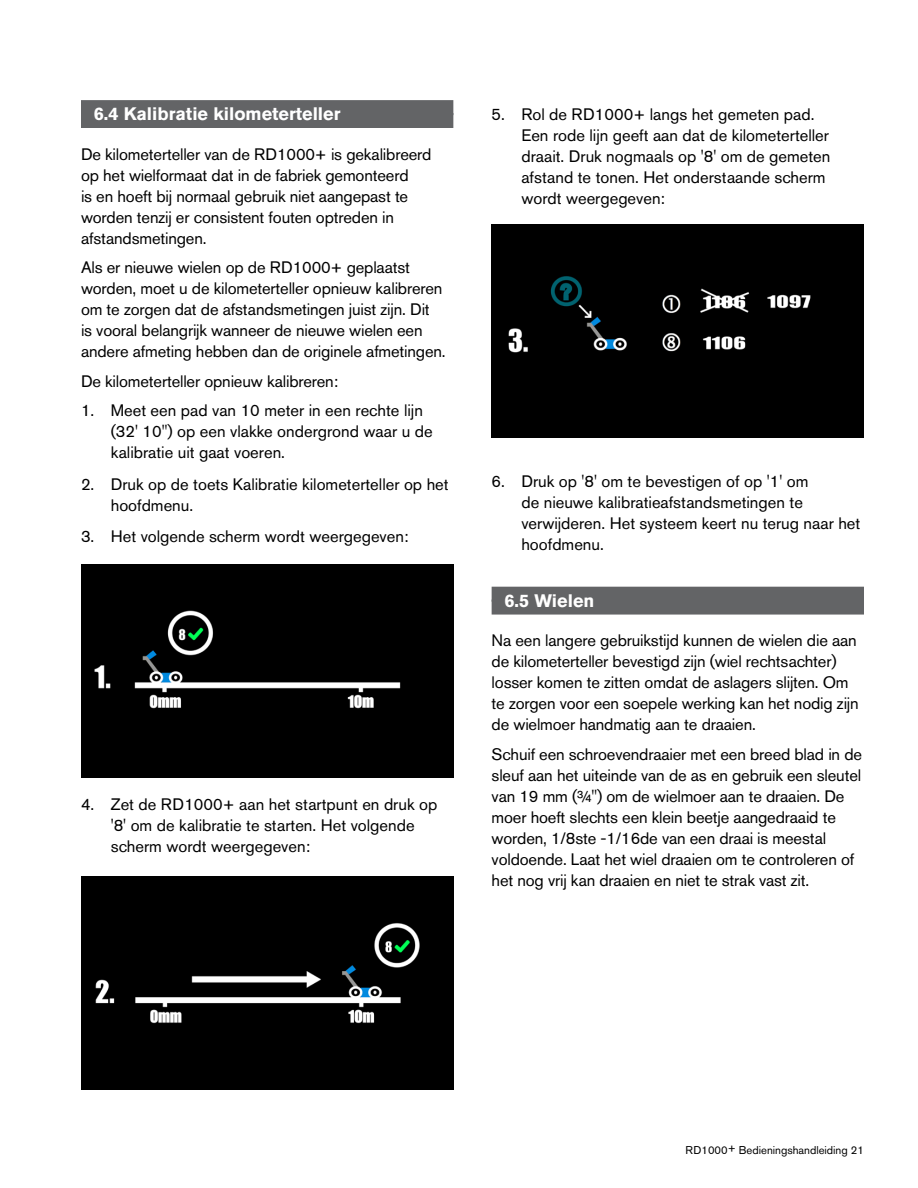
<style>
.page{position:relative;width:918px;height:1188px;background:#fff}
.page>*{position:absolute;margin:0;border:0;box-sizing:border-box;transform-origin:0 0}
.t1{font:700 18px "Akzidenz Grotesk BE";color:#fff}
.t2{font:16.5px/21px "Akzidenz Grotesk BE";letter-spacing:-.01em;color:#000}
.t3{font:11.25px "Akzidenz Grotesk BE";color:#000}
</style>
<div class="page">
<div style="left:81px;top:100px;width:372px;height:15px;background:#636466"></div>
<div style="left:81px;top:113px;width:372px;height:15px;background:#636466"></div>
<div style="left:81px;top:565px;width:372px;height:213px;background:#000"></div>
<div style="left:81px;top:877px;width:372px;height:212px;background:#000"></div>
<div style="left:492px;top:225px;width:372px;height:213px;background:#000"></div>
<div style="left:492px;top:587px;width:372px;height:15px;background:#636466"></div>
<div style="left:492px;top:600px;width:372px;height:15px;background:#636466"></div>
<p class="t1" style="left:94px;top:103px;width:248px">6.4 Kalibratie kilometerteller</p>
<p class="t2" style="left:81px;top:143px;width:352px">De kilometerteller van de RD1000+ is gekalibreerd op het wielformaat dat in de fabriek gemonteerd<br>is en hoeft bij normaal gebruik niet aangepast te worden tenzij er consistent fouten optreden in afstandsmetingen.</p>
<p class="t2" style="left:81px;top:257px;width:366px">Als er nieuwe wielen op de RD1000+ geplaatst worden, moet u de kilometerteller opnieuw kalibreren om te zorgen dat de afstandsmetingen juist zijn. Dit<br>is vooral belangrijk wanneer de nieuwe wielen een andere afmeting hebben dan de originele afmetingen.</p>
<p class="t2" style="left:81px;top:370px;width:259px">De kilometerteller opnieuw kalibreren:</p>
<p class="t2" style="left:111px;top:400px;width:323px;text-indent:-30px">1. Meet een pad van 10 meter in een rechte lijn (32' 10") op een vlakke ondergrond waar u de kalibratie uit gaat voeren.</p>
<p class="t2" style="left:111px;top:473px;width:339px;text-indent:-30px">2. Druk op de toets Kalibratie kilometerteller op het hoofdmenu.</p>
<p class="t2" style="left:81px;top:526px;width:329px">3. Het volgende scherm wordt weergegeven:</p>
<p class="t2" style="left:111px;top:794px;width:328px;text-indent:-30px">4. Zet de RD1000+ aan het startpunt en druk op '8' om de kalibratie te starten. Het volgende scherm wordt weergegeven:</p>
<p class="t2" style="left:521px;top:104px;width:311px;text-indent:-30px">5. Rol de RD1000+ langs het gemeten pad.<br>Een rode lijn geeft aan dat de kilometerteller draait. Druk nogmaals op '8' om de gemeten afstand te tonen. Het onderstaande scherm wordt weergegeven:</p>
<p class="t2" style="left:521px;top:471px;width:341px;text-indent:-30px">6. Druk op '8' om te bevestigen of op '1' om<br>de nieuwe kalibratieafstandsmetingen te verwijderen. Het systeem keert nu terug naar het hoofdmenu.</p>
<p class="t1" style="left:504px;top:590px;width:91px">6.5 Wielen</p>
<p class="t2" style="left:492px;top:630px;width:369px">Na een langere gebruikstijd kunnen de wielen die aan de kilometerteller bevestigd zijn (wiel rechtsachter) losser komen te zitten omdat de aslagers slijten. Om te zorgen voor een soepele werking kan het nodig zijn de wielmoer handmatig aan te draaien.</p>
<p class="t2" style="left:492px;top:743px;width:372px">Schuif een schroevendraaier met een breed blad in de sleuf aan het uiteinde van de as en gebruik een sleutel van 19 mm (¾") om de wielmoer aan te draaien. De moer hoeft slechts een klein beetje aangedraaid te worden, 1/8ste -1/16de van een draai is meestal voldoende. Laat het wiel draaien om te controleren of het nog vrij kan draaien en niet te strak vast zit.</p>
<p class="t3" style="left:686px;top:1143px;width:180px">RD1000+ Bedieningshandleiding 21</p>
</div>
